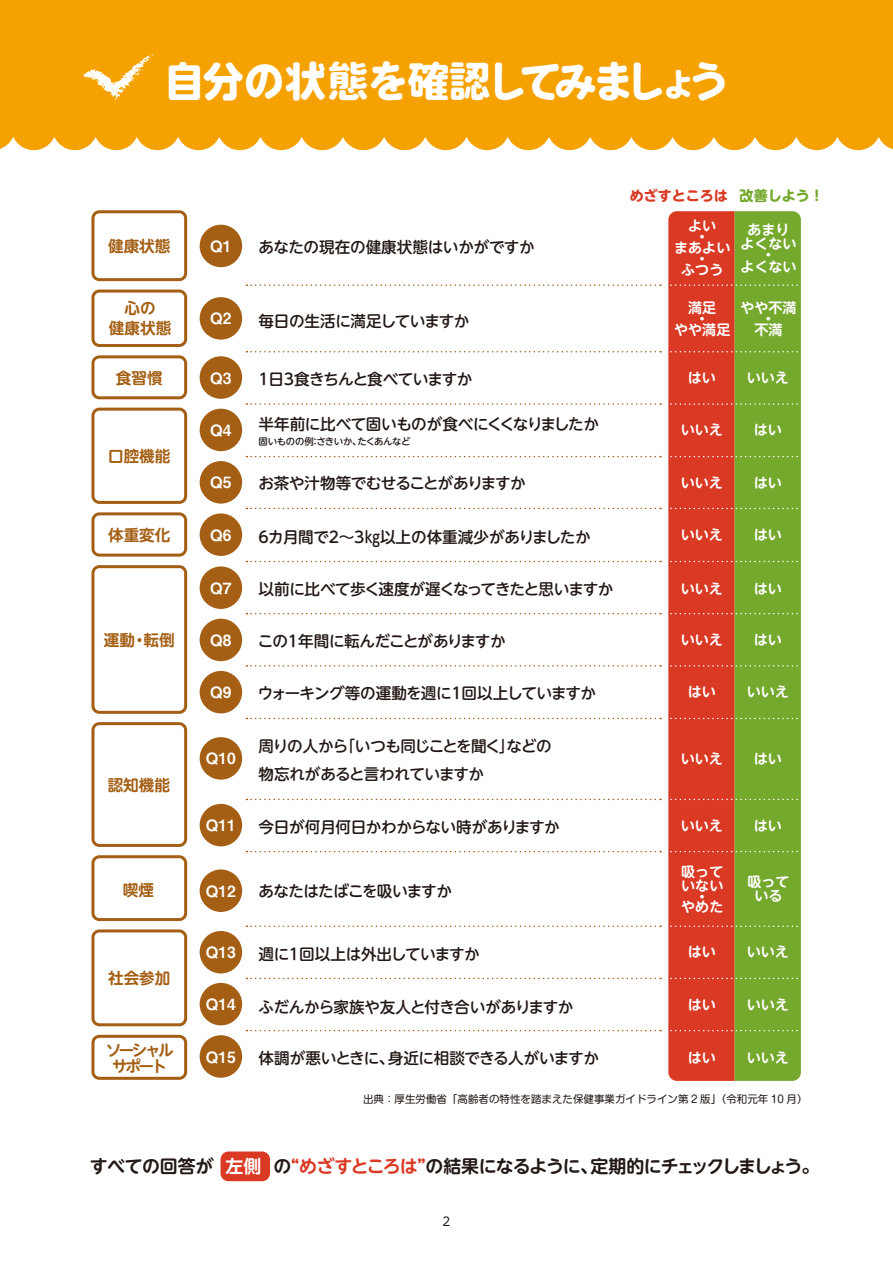
<style>
.page{position:relative;width:893px;height:1263px;background:#fff}
.page>*{position:absolute;margin:0;border:0;box-sizing:border-box;transform-origin:0 0}
.t1{font:700 42px "VDL V7 Maru Gothic Extra";letter-spacing:-.09em;color:#fff}
.t2{font:700 17.85px "UD Shin M Go Pr 6 N De";letter-spacing:-.05em;color:#221815}
.t3{font:500 15.6px/28px "UD Shin M Go Pr 6 N";letter-spacing:-.035em;color:#221815}
.t4{font:700 15.6px/20.2px "UD Shin M Go Pr 6 N De";color:#a45f14;text-align:center}
.t5{font:500 15.6px "UD Shin M Go Pr 6 N";letter-spacing:-.055em;color:#221815}
.t6{font:500 15.6px "UD Shin M Go Pr 6 N";letter-spacing:-.005em;color:#221815}
.t7{font:700 15.6px/15.6px "UD Shin M Go Pr 6 N De";letter-spacing:-.16em;color:#a45f14;text-align:center}
.t8{font:15.45px "Midashi Go Pr 6 MB31";color:#fff}
.t9{font:700 14.1px/10.9px "UD Shin M Go Pr 6 N De";color:#fff;text-align:center}
.t10{font:700 14.1px "UD Shin M Go Pr 6 N";color:#da3924}
.t11{font:12px "UD Shin M Go Pr 6 N";color:#221815}
.t12{font:10.5px "Shin M Go Pr 6 N";color:#221815}
.t13{font:500 9.3px "UD Shin M Go Pr 6 N";letter-spacing:-.03em;color:#221815}
.s1{color:#74a92d}
.s2{color:#fff}
.s3{color:#da3924}
</style>
<div class="page">
<div style="left:668px;top:211px;width:67px;height:870px;background:#da3924"></div>
<div style="left:735px;top:211px;width:66px;height:870px;background:#74a92d"></div>
<div style="left:221px;top:1151px;width:49px;height:30px;background:#da3924;border-radius:8px"></div>
<div style="left:200px;top:225px;width:42px;height:42px;background:#a45f14;border-radius:50%"></div>
<div style="left:200px;top:297px;width:42px;height:43px;background:#a45f14;border-radius:50%"></div>
<div style="left:200px;top:356px;width:42px;height:43px;background:#a45f14;border-radius:50%"></div>
<div style="left:200px;top:409px;width:42px;height:42px;background:#a45f14;border-radius:50%"></div>
<div style="left:200px;top:461px;width:42px;height:43px;background:#a45f14;border-radius:50%"></div>
<div style="left:200px;top:513px;width:42px;height:43px;background:#a45f14;border-radius:50%"></div>
<div style="left:200px;top:566px;width:42px;height:43px;background:#a45f14;border-radius:50%"></div>
<div style="left:200px;top:619px;width:42px;height:42px;background:#a45f14;border-radius:50%"></div>
<div style="left:200px;top:671px;width:42px;height:42px;background:#a45f14;border-radius:50%"></div>
<div style="left:200px;top:737px;width:42px;height:43px;background:#a45f14;border-radius:50%"></div>
<div style="left:200px;top:804px;width:42px;height:42px;background:#a45f14;border-radius:50%"></div>
<div style="left:200px;top:869px;width:42px;height:43px;background:#a45f14;border-radius:50%"></div>
<div style="left:200px;top:931px;width:42px;height:42px;background:#a45f14;border-radius:50%"></div>
<div style="left:200px;top:983px;width:42px;height:42px;background:#a45f14;border-radius:50%"></div>
<div style="left:200px;top:1035px;width:42px;height:43px;background:#a45f14;border-radius:50%"></div>
<div style="left:91px;top:210px;width:96px;height:71px;border:3px solid #a45f14;border-radius:6px"></div>
<div style="left:91px;top:290px;width:96px;height:57px;border:3px solid #a45f14;border-radius:6px"></div>
<div style="left:91px;top:355px;width:96px;height:44px;border:3px solid #a45f14;border-radius:6px"></div>
<div style="left:91px;top:408px;width:96px;height:96px;border:3px solid #a45f14;border-radius:6px"></div>
<div style="left:91px;top:512px;width:96px;height:45px;border:3px solid #a45f14;border-radius:6px"></div>
<div style="left:91px;top:565px;width:96px;height:149px;border:3px solid #a45f14;border-radius:6px"></div>
<div style="left:91px;top:722px;width:96px;height:125px;border:3px solid #a45f14;border-radius:6px"></div>
<div style="left:91px;top:855px;width:96px;height:66px;border:3px solid #a45f14;border-radius:6px"></div>
<div style="left:91px;top:929px;width:96px;height:97px;border:3px solid #a45f14;border-radius:6px"></div>
<div style="left:91px;top:1035px;width:96px;height:45px;border:3px solid #a45f14;border-radius:6px"></div>
<svg style="left:246px;top:284px;width:555px;height:2px"></svg>
<svg style="left:246px;top:351px;width:555px;height:1px"></svg>
<svg style="left:246px;top:403px;width:555px;height:2px"></svg>
<svg style="left:246px;top:456px;width:555px;height:1px"></svg>
<svg style="left:246px;top:508px;width:555px;height:1px"></svg>
<svg style="left:246px;top:561px;width:555px;height:1px"></svg>
<svg style="left:246px;top:613px;width:555px;height:1px"></svg>
<svg style="left:246px;top:665px;width:555px;height:2px"></svg>
<svg style="left:246px;top:718px;width:555px;height:1px"></svg>
<svg style="left:246px;top:799px;width:555px;height:1px"></svg>
<svg style="left:246px;top:851px;width:555px;height:1px"></svg>
<svg style="left:246px;top:925px;width:555px;height:2px"></svg>
<svg style="left:246px;top:978px;width:555px;height:1px"></svg>
<svg style="left:246px;top:1030px;width:555px;height:1px"></svg>
<div style="left:0;top:0;width:893px;height:150px;background:#f5a200"></div>
<svg style="left:84px;top:54px;width:69px;height:47px;background:#f6b432"></svg>
<h1 class="t1" style="left:163px;top:53px;width:568px">自分の状態を確認してみましょう</h1>
<p class="t4" style="left:108px;top:235px;width:64px">健康状態</p>
<p class="t4" style="left:109px;top:296px;width:64px">心の<br>健康状態</p>
<p class="t4" style="left:116px;top:366px;width:48px">食習慣</p>
<p class="t4" style="left:108px;top:445px;width:64px">口腔機能</p>
<p class="t4" style="left:108px;top:524px;width:64px">体重変化</p>
<p class="t4" style="left:104px;top:629px;width:72px">運動・転倒</p>
<p class="t4" style="left:108px;top:774px;width:64px">認知機能</p>
<p class="t4" style="left:123px;top:879px;width:33px">喫煙</p>
<p class="t4" style="left:108px;top:967px;width:64px">社会参加</p>
<p class="t7" style="left:106px;top:1042px;width:69px">ソーシャルサポート</p>
<p class="t8" style="left:210px;top:234px;width:23px">Q1</p>
<p class="t6" style="left:258px;top:234px;width:278px">あなたの現在の健康状態はいかがですか</p>
<p class="t8" style="left:210px;top:306px;width:23px">Q2</p>
<p class="t3" style="left:259px;top:306px;width:212px">毎日の生活に満足していますか</p>
<p class="t8" style="left:210px;top:365px;width:23px">Q3</p>
<p class="t8" style="left:210px;top:418px;width:23px">Q4</p>
<p class="t8" style="left:210px;top:470px;width:23px">Q5</p>
<p class="t8" style="left:210px;top:522px;width:23px">Q6</p>
<p class="t3" style="left:259px;top:364px;width:215px">1日3食きちんと食べていますか</p>
<p class="t3" style="left:259px;top:409px;width:342px">半年前に比べて固いものが食べにくくなりましたか</p>
<p class="t13" style="left:259px;top:434px;width:153px">固いものの例：さきいか、たくあんなど</p>
<p class="t3" style="left:258px;top:468px;width:269px">お茶や汁物等でむせることがありますか</p>
<p class="t3" style="left:259px;top:522px;width:333px">6カ月間で2～3㎏以上の体重減少がありましたか</p>
<p class="t8" style="left:210px;top:575px;width:23px">Q7</p>
<p class="t8" style="left:210px;top:628px;width:23px">Q8</p>
<p class="t8" style="left:210px;top:680px;width:23px">Q9</p>
<p class="t5" style="left:259px;top:576px;width:356px">以前に比べて歩く速度が遅くなってきたと思いますか</p>
<p class="t3" style="left:258px;top:626px;width:249px">この1年間に転んだことがありますか</p>
<p class="t3" style="left:258px;top:678px;width:340px">ウォーキング等の運動を週に1回以上していますか</p>
<p class="t8" style="left:206px;top:746px;width:31px">Q10</p>
<p class="t3" style="left:259px;top:731px;width:295px">周りの人から「いつも同じことを聞く」などの物忘れがあると言われていますか</p>
<p class="t8" style="left:206px;top:813px;width:31px">Q11</p>
<p class="t3" style="left:259px;top:812px;width:303px">今日が何月何日かわからない時がありますか</p>
<p class="t8" style="left:206px;top:878px;width:31px">Q12</p>
<p class="t3" style="left:258px;top:876px;width:195px">あなたはたばこを吸いますか</p>
<p class="t8" style="left:206px;top:940px;width:31px">Q13</p>
<p class="t8" style="left:206px;top:992px;width:31px">Q14</p>
<p class="t8" style="left:206px;top:1044px;width:31px">Q15</p>
<p class="t3" style="left:259px;top:939px;width:223px">週に1回以上は外出していますか</p>
<p class="t3" style="left:259px;top:991px;width:316px">ふだんから家族や友人と付き合いがありますか</p>
<p class="t3" style="left:259px;top:1043px;width:342px">体調が悪いときに、身近に相談できる人がいますか</p>
<p class="t10" style="left:630px;top:183px;width:196px">めざすところは <span class="s1">改善しよう！</span></p>
<p class="t9" style="left:674px;top:220px;width:58px">よい<br>・<br>まあよい・<br>ふつう</p>
<p class="t9" style="left:740px;top:221px;width:58px;line-height:14.1px">あまりよくない</p>
<p class="t9" style="left:740px;top:247px;width:58px;line-height:12.5px">・<br>よくない</p>
<p class="t9" style="left:674px;top:301px;width:58px">満足<br>・<br>やや満足</p>
<p class="t9" style="left:740px;top:301px;width:58px">やや不満・<br>不満</p>
<p class="t9" style="left:688px;top:371px;width:30px">はい</p>
<p class="t9" style="left:747px;top:371px;width:44px">いいえ</p>
<p class="t9" style="left:681px;top:423px;width:44px">いいえ</p>
<p class="t9" style="left:754px;top:423px;width:30px">はい</p>
<p class="t9" style="left:681px;top:477px;width:44px">いいえ</p>
<p class="t9" style="left:754px;top:477px;width:30px">はい</p>
<p class="t9" style="left:681px;top:528px;width:44px">いいえ</p>
<p class="t9" style="left:754px;top:528px;width:30px">はい</p>
<p class="t9" style="left:681px;top:582px;width:44px">いいえ</p>
<p class="t9" style="left:754px;top:582px;width:30px">はい</p>
<p class="t9" style="left:681px;top:633px;width:44px">いいえ</p>
<p class="t9" style="left:754px;top:633px;width:30px">はい</p>
<p class="t9" style="left:688px;top:685px;width:30px">はい</p>
<p class="t9" style="left:747px;top:685px;width:44px">いいえ</p>
<p class="t9" style="left:681px;top:753px;width:44px">いいえ</p>
<p class="t9" style="left:754px;top:753px;width:30px">はい</p>
<p class="t9" style="left:681px;top:819px;width:44px">いいえ</p>
<p class="t9" style="left:754px;top:819px;width:30px">はい</p>
<p class="t9" style="left:681px;top:863px;width:44px;line-height:14.1px;text-align:left">吸っていない</p>
<p class="t9" style="left:681px;top:890px;width:44px">・<br>やめた</p>
<p class="t9" style="left:747px;top:874px;width:44px;line-height:14.1px">吸っている</p>
<p class="t9" style="left:688px;top:945px;width:30px">はい</p>
<p class="t9" style="left:747px;top:945px;width:44px">いいえ</p>
<p class="t9" style="left:688px;top:998px;width:30px">はい</p>
<p class="t9" style="left:747px;top:998px;width:44px">いいえ</p>
<p class="t9" style="left:688px;top:1051px;width:30px">はい</p>
<p class="t9" style="left:747px;top:1051px;width:44px">いいえ</p>
<p class="t12" style="left:363px;top:1091px;width:446px">出典：厚生労働省「高齢者の特性を踏まえた保健事業ガイドライン第 2 版」（令和元年 10 月）</p>
<p class="t2" style="left:90px;top:1151px;width:731px">すべての回答が <span class="s2">左側</span> の<span class="s3">“めざすところは”</span>の結果になるように、定期的にチェックしましょう。</p>
<p class="t11" style="left:442px;top:1212px;width:9px">2</p>
</div>
